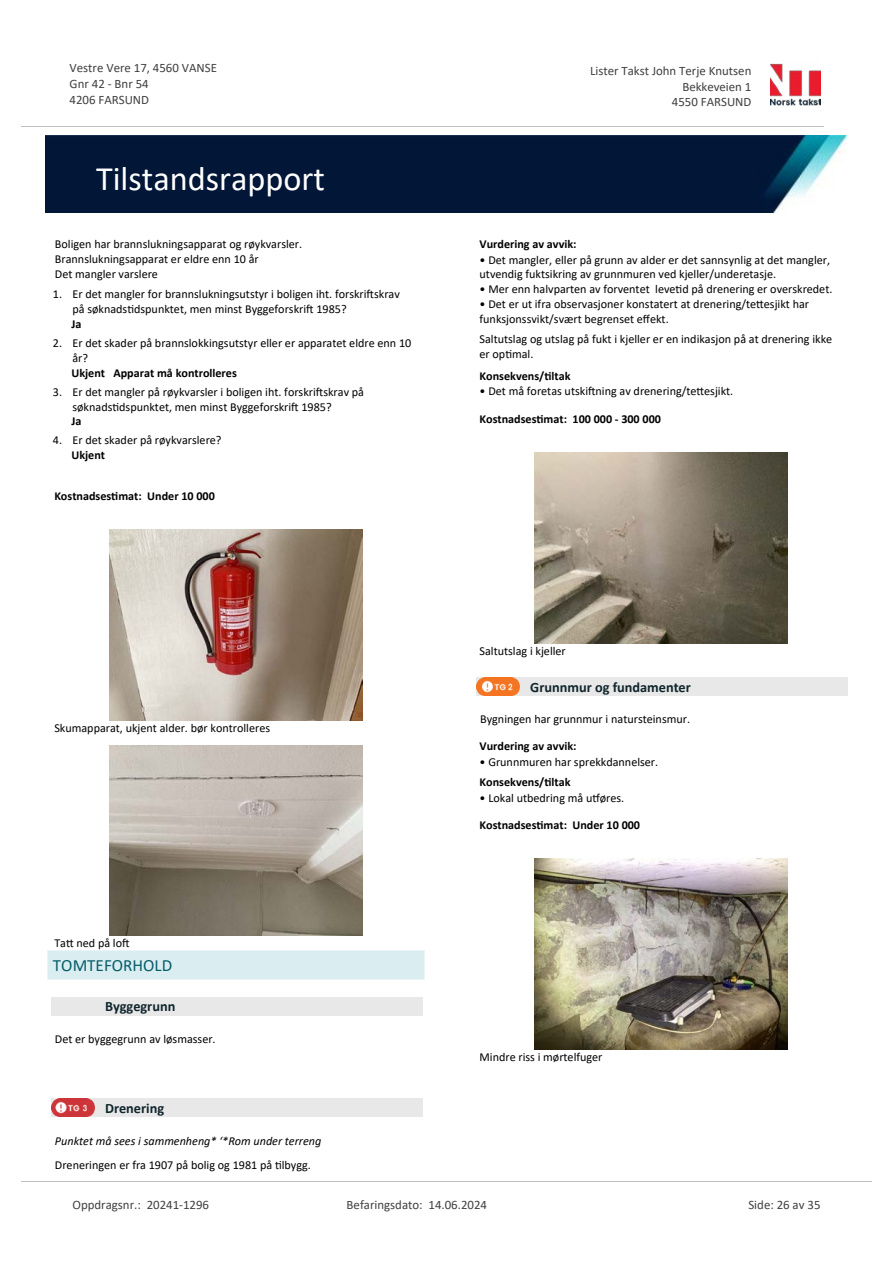
<style>
.page{position:relative;width:893px;height:1263px;background:#fff}
.page>*{position:absolute;margin:0;border:0;box-sizing:border-box;transform-origin:0 0}
.t1{font:34.35px "Calibri";color:#fff}
.t2{font:17.1px "Calibri";color:#065c69}
.t3{font:700 14.25px "Calibri";color:#0f252c}
.t4{font:12.9px/15.8px "Calibri";color:#404040}
.t5{font:12.15px/14.9px "Calibri";color:#000}
.t6{font:700 12.15px "Calibri";color:#000}
.t7{font:italic 12.15px "Calibri";color:#000}
</style>
<div class="page">
<img style="left:109px;top:530px;width:253px;height:190px">
<img style="left:109px;top:745px;width:253px;height:191px">
<div style="left:47px;top:951px;width:377px;height:28px;background:#daeef2"></div>
<svg style="left:47px;top:951px;width:1px;height:28px"></svg>
<svg style="left:424px;top:950px;width:1px;height:29px"></svg>
<hr style="left:47px;top:950px;width:377px;height:1px;background:#eaf5f7">
<hr style="left:47px;top:979px;width:377px;height:1px;background:#eaf5f7">
<div style="left:51px;top:997px;width:372px;height:18px;background:#e8e8e8"></div>
<div style="left:51px;top:1099px;width:372px;height:18px;background:#e8e8e8"></div>
<img style="left:51px;top:1099px;width:43px;height:18px">
<img style="left:534px;top:453px;width:253px;height:190px">
<div style="left:477px;top:677px;width:371px;height:19px;background:#e8e8e8"></div>
<svg style="left:481px;top:677px;width:39px;height:14px"></svg>
<img style="left:477px;top:678px;width:42px;height:18px">
<img style="left:534px;top:859px;width:253px;height:190px">
<img style="left:770px;top:63px;width:51px;height:43px">
<hr style="left:21px;top:127px;width:802px;height:1px;background:#c0c0c0">
<img style="left:46px;top:135px;width:800px;height:78px">
<hr style="left:21px;top:1181px;width:851px;height:1px;background:#c0c0c0">
<p class="t4" style="left:70px;top:60px;width:149px">Vestre Vere 17, 4560 VANSE<br>Gnr 42 - Bnr 54<br>4206 FARSUND</p>
<p class="t4" style="left:590px;top:63px;width:163px">Lister Takst John Terje Knutsen</p>
<p class="t4" style="left:682px;top:78px;width:71px">Bekkeveien 1</p>
<p class="t4" style="left:672px;top:94px;width:81px">4550 FARSUND</p>
<h1 class="t1" style="left:96px;top:155px;width:230px">Tilstandsrapport</h1>
<p class="t5" style="left:55px;top:236px;width:249px">Boligen har brannslukningsapparat og røykvarsler.<br>Brannslukningsapparat er eldre enn 10 år<br>Det mangler varslere</p>
<p class="t5" style="left:72px;top:286px;width:329px;text-indent:-20px">1. Er det mangler for brannslukningsutstyr i boligen iht. forskri昀琀skrav på søknads琀椀dspunktet, men minst Byggeforskri昀琀 1985?</p>
<p class="t6" style="left:71px;top:315px;width:12px">Ja</p>
<p class="t5" style="left:72px;top:335px;width:340px;text-indent:-20px">2. Er det skader på brannslokkingsutstyr eller er apparatet eldre enn 10 år?</p>
<p class="t6" style="left:71px;top:364px;width:167px">Ukjent Apparat må kontrolleres</p>
<p class="t5" style="left:72px;top:384px;width:293px;text-indent:-20px">3. Er det mangler på røykvarsler i boligen iht. forskri昀琀skrav på søknads琀椀dspunktet, men minst Byggeforskri昀琀 1985?</p>
<p class="t6" style="left:71px;top:413px;width:12px">Ja</p>
<p class="t5" style="left:53px;top:433px;width:170px">4. Er det skader på røykvarslere?</p>
<p class="t6" style="left:71px;top:447px;width:35px">Ukjent</p>
<p class="t6" style="left:54px;top:487px;width:162px">Kostnadses琀椀mat: Under 10 000</p>
<p class="t5" style="left:54px;top:720px;width:217px">Skumapparat, ukjent alder. bør kontrolleres</p>
<p class="t5" style="left:54px;top:935px;width:77px">Ta琀琀 ned på lo昀琀</p>
<h2 class="t2" style="left:53px;top:953px;width:121px">TOMTEFORHOLD</h2>
<p class="t3" style="left:105px;top:996px;width:72px">Byggegrunn</p>
<p class="t5" style="left:55px;top:1031px;width:162px">Det er byggegrunn av løsmasser.</p>
<p class="t3" style="left:105px;top:1098px;width:61px">Drenering</p>
<p class="t7" style="left:55px;top:1132px;width:268px">Punktet må sees i sammenheng* ‘*Rom under terreng</p>
<p class="t5" style="left:55px;top:1158px;width:257px">Dreneringen er fra 1907 på bolig og 1981 på 琀椀lbygg.</p>
<p class="t6" style="left:480px;top:235px;width:98px">Vurdering av avvik:</p>
<p class="t5" style="left:480px;top:252px;width:352px">• Det mangler, eller på grunn av alder er det sannsynlig at det mangler, utvendig fuktsikring av grunnmuren ved kjeller/underetasje.</p>
<p class="t5" style="left:480px;top:281px;width:354px">• Mer enn halvparten av forventet leve琀椀d på drenering er overskredet.</p>
<p class="t5" style="left:480px;top:296px;width:331px">• Det er ut ifra observasjoner konstatert at drenering/te琀琀esjikt har funksjonssvikt/svært begrenset e昀昀ekt.</p>
<p class="t5" style="left:480px;top:331px;width:354px">Saltutslag og utslag på fukt i kjeller er en indikasjon på at drenering ikke er op琀椀mal.</p>
<p class="t6" style="left:480px;top:367px;width:92px">Konsekvens/琀椀ltak</p>
<p class="t5" style="left:480px;top:384px;width:255px">• Det må foretas utski昀琀ning av drenering/te琀琀esjikt.</p>
<p class="t6" style="left:480px;top:410px;width:183px">Kostnadses琀椀mat: 100 000 - 300 000</p>
<p class="t5" style="left:480px;top:643px;width:88px">Saltutslag i kjeller</p>
<p class="t3" style="left:530px;top:677px;width:162px">Grunnmur og fundamenter</p>
<p class="t5" style="left:480px;top:712px;width:211px">Bygningen har grunnmur i natursteinsmur.</p>
<p class="t6" style="left:480px;top:737px;width:98px">Vurdering av avvik:</p>
<p class="t5" style="left:480px;top:754px;width:180px">• Grunnmuren har sprekkdannelser.</p>
<p class="t6" style="left:480px;top:773px;width:92px">Konsekvens/琀椀ltak</p>
<p class="t5" style="left:480px;top:790px;width:146px">• Lokal utbedring må u琀昀øres.</p>
<p class="t6" style="left:480px;top:816px;width:162px">Kostnadses琀椀mat: Under 10 000</p>
<p class="t5" style="left:480px;top:1050px;width:124px">Mindre riss i mørtelfuger</p>
<p class="t4" style="left:72px;top:1197px;width:138px">Oppdragsnr.: 20241-1296</p>
<p class="t4" style="left:347px;top:1197px;width:142px">Befaringsdato: 14.06.2024</p>
<p class="t4" style="left:748px;top:1197px;width:74px">Side: 26 av 35</p>
</div>
